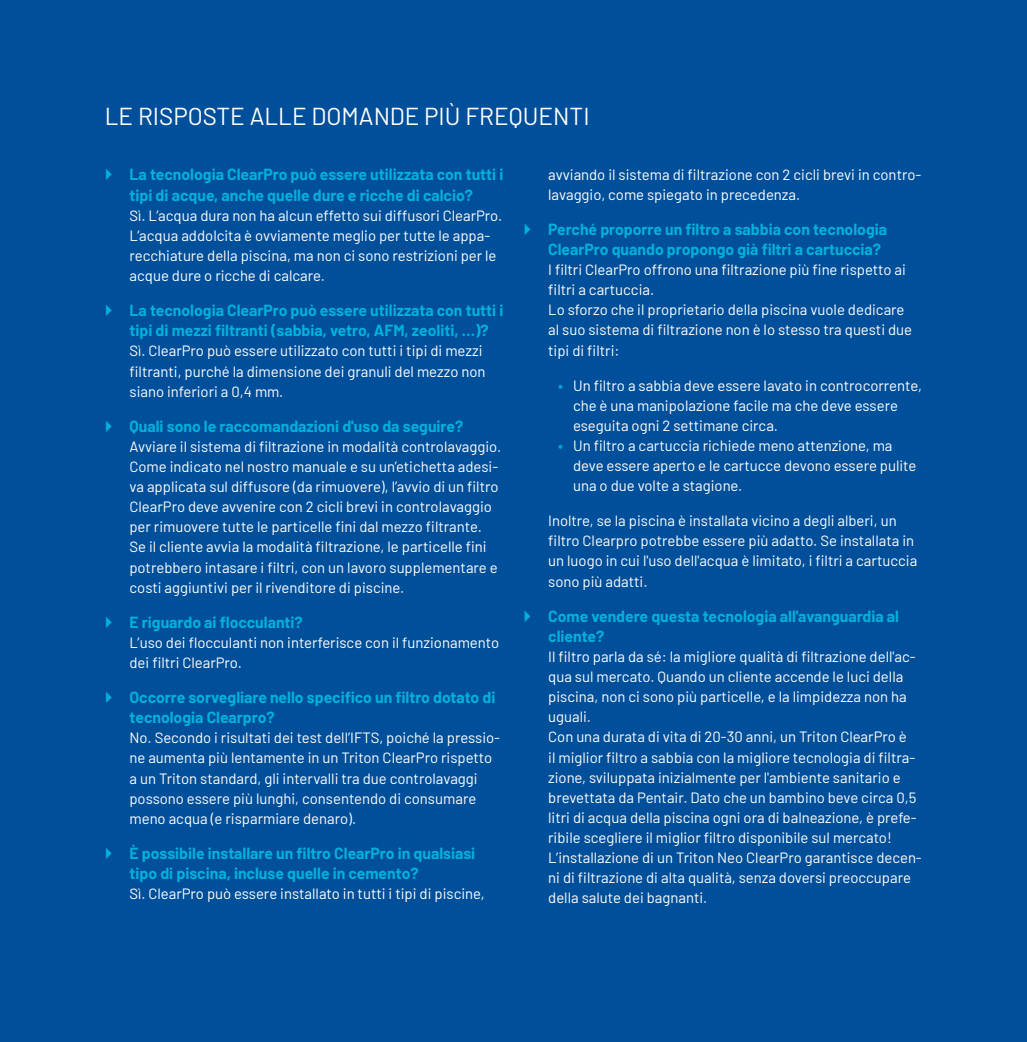
<style>
.page{position:relative;width:1027px;height:1042px;background:#004f9a}
.page>*{position:absolute;margin:0;border:0;box-sizing:border-box;transform-origin:0 0}
.t1{font:24.5px "Barlow";color:#fff}
.t2{font:700 15.75px/20.1px "Barlow";color:#00b0dd}
.t3{font:14.88px/20.1px "Barlow";color:#fff}
.s1{font-weight:600;font-size:15.75px;color:#00a3d8}
</style>
<div class="page">
<h1 class="t1" style="left:105px;top:99px;width:486px">LE RISPOSTE ALLE DOMANDE PIÙ FREQUENTI</h1>
<p class="t2" style="left:130px;top:163px;width:375px">La tecnologia ClearPro può essere utilizzata con tutti i tipi di acque, anche quelle dure e ricche di calcio?</p>
<p class="t3" style="left:130px;top:204px;width:374px">Sì. L’acqua dura non ha alcun effetto sui diffusori ClearPro.<br>L’acqua addolcita è ovviamente meglio per tutte le appa&shy;recchiature della piscina, ma non ci sono restrizioni per le acque dure o ricche di calcare.</p>
<p class="t2" style="left:130px;top:299px;width:375px">La tecnologia ClearPro può essere utilizzata con tutti i tipi di mezzi filtranti (sabbia, vetro, AFM, zeoliti, …)?</p>
<p class="t3" style="left:130px;top:340px;width:357px">Sì. ClearPro può essere utilizzato con tutti i tipi di mezzi filtranti, purché la dimensione dei granuli del mezzo non siano inferiori a 0,4 mm.</p>
<p class="t2" style="left:130px;top:415px;width:335px">Quali sono le raccomandazioni d'uso da seguire?</p>
<p class="t3" style="left:130px;top:435px;width:373px">Avviare il sistema di filtrazione in modalità controlavaggio.<br>Come indicato nel nostro manuale e su un’etichetta adesi&shy;va applicata sul diffusore (da rimuovere), l’avvio di un filtro ClearPro deve avvenire con 2 cicli brevi in controlavaggio per rimuovere tutte le particelle fini dal mezzo filtrante.<br>Se il cliente avvia la modalità filtrazione, le particelle fini potrebbero intasare i filtri, con un lavoro supplementare e costi aggiuntivi per il rivenditore di piscine.</p>
<p class="t2" style="left:130px;top:611px;width:175px">E riguardo ai flocculanti?</p>
<p class="t3" style="left:130px;top:631px;width:371px">L’uso dei flocculanti non interferisce con il funzionamento dei filtri ClearPro.</p>
<p class="t2" style="left:130px;top:686px;width:367px">Occorre sorvegliare nello specifico un filtro dotato di tecnologia Clearpro?</p>
<p class="t3" style="left:130px;top:726px;width:372px">No. Secondo i risultati dei test dell’IFTS, poiché la pressio&shy;ne aumenta più lentamente in un Triton ClearPro rispetto a un Triton standard, gli intervalli tra due controlavaggi possono essere più lunghi, consentendo di consumare meno acqua (e risparmiare denaro).</p>
<p class="t2" style="left:130px;top:842px;width:347px">È possibile installare un filtro ClearPro in qualsiasi tipo di piscina, incluse quelle in cemento?</p>
<p class="t3" style="left:130px;top:882px;width:357px">Sì. ClearPro può essere installato in tutti i tipi di piscine,</p>
<p class="t3" style="left:548px;top:163px;width:375px">avviando il sistema di filtrazione con 2 cicli brevi in contro&shy;lavaggio, come spiegato in precedenza.</p>
<p class="t2" style="left:548px;top:218px;width:340px">Perché proporre un filtro a sabbia con tecnologia<br>ClearPro quando propongo già filtri a cartuccia?</p>
<p class="t3" style="left:548px;top:258px;width:365px">I filtri ClearPro offrono una filtrazione più fine rispetto ai filtri a cartuccia.<br>Lo sforzo che il proprietario della piscina vuole dedicare al suo sistema di filtrazione non è lo stesso tra questi due tipi di filtri:</p>
<p class="t3" style="left:573px;top:374px;width:350px;text-indent:-15px"><span class="s1">•</span> Un filtro a sabbia deve essere lavato in controcorrente, che è una manipolazione facile ma che deve essere eseguita ogni 2 settimane circa.</p>
<p class="t3" style="left:573px;top:434px;width:345px;text-indent:-15px"><span class="s1">•</span> Un filtro a cartuccia richiede meno attenzione, ma deve essere aperto e le cartucce devono essere pulite una o due volte a stagione.</p>
<p class="t3" style="left:548px;top:509px;width:371px">Inoltre, se la piscina è installata vicino a degli alberi, un filtro Clearpro potrebbe essere più adatto. Se installata in un luogo in cui l'uso dell'acqua è limitato, i filtri a cartuccia sono più adatti.</p>
<p class="t2" style="left:548px;top:604px;width:352px">Come vendere questa tecnologia all'avanguardia al cliente?</p>
<p class="t3" style="left:548px;top:645px;width:375px">Il filtro parla da sé: la migliore qualità di filtrazione dell'ac&shy;qua sul mercato. Quando un cliente accende le luci della piscina, non ci sono più particelle, e la limpidezza non ha uguali.<br>Con una durata di vita di 20-30 anni, un Triton ClearPro è<br>il miglior filtro a sabbia con la migliore tecnologia di filtra&shy;zione, sviluppata inizialmente per l'ambiente sanitario e brevettata da Pentair. Dato che un bambino beve circa 0,5 litri di acqua della piscina ogni ora di balneazione, è prefe&shy;ribile scegliere il miglior filtro disponibile sul mercato!<br>L’installazione di un Triton Neo ClearPro garantisce decen&shy;ni di filtrazione di alta qualità, senza doversi preoccupare della salute dei bagnanti.</p>
</div>
